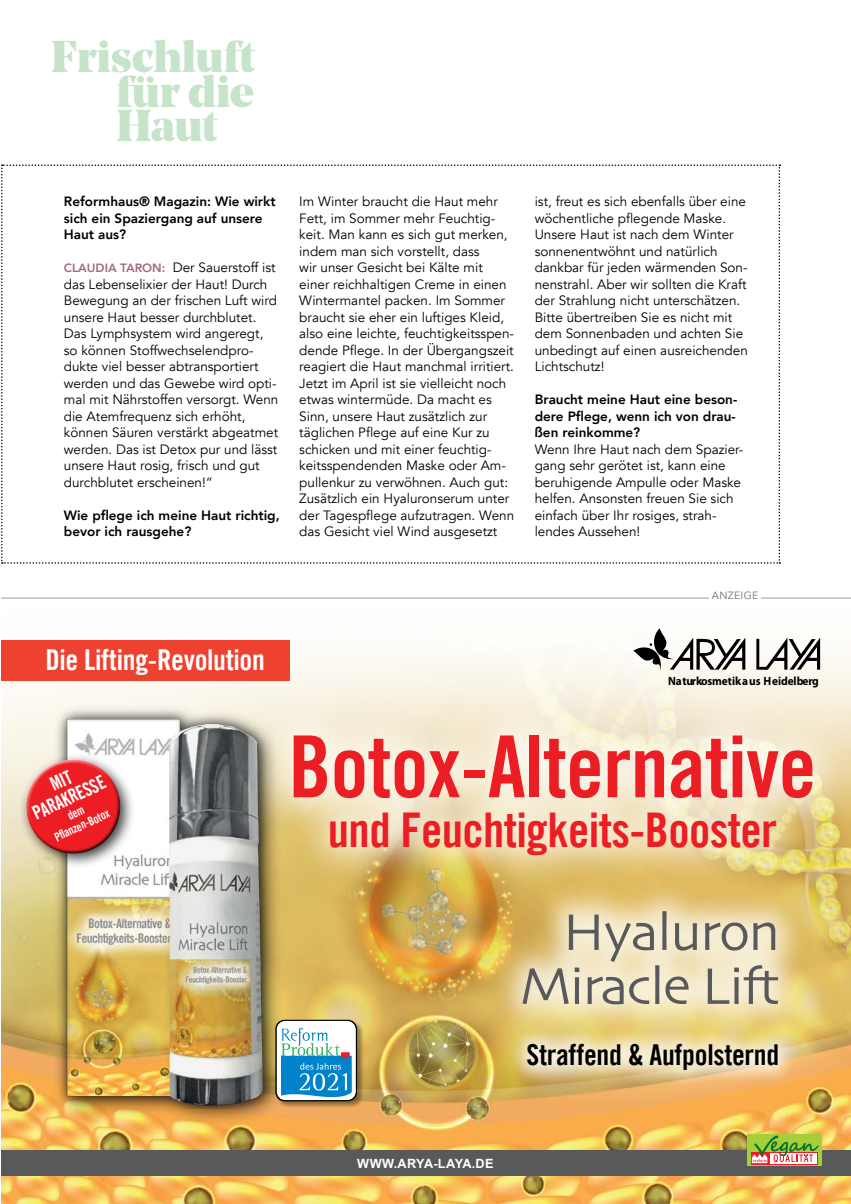
<style>
.page{position:relative;width:851px;height:1204px;background:#fff}
.page>*{position:absolute;margin:0;border:0;box-sizing:border-box;transform-origin:0 0}
.t1{font:85.5px "Trade Gothic LT Com Bd Cn 20";letter-spacing:-.01em;color:#ed1d24}
.t2{font:54px/54px "Skia CCW00";letter-spacing:-.025em;color:#58595b;text-align:right}
.t3{font:47.85px "Trade Gothic LT Com Bd Cn 20";letter-spacing:-.01em;color:#ed1d24}
.t4{font:900 44.25px/34.7px "Noe Display";color:#c5e4ca;text-align:justify}
.t5{font:28.8px "Trade Gothic LT Com Bd Cn 20";letter-spacing:-.01em;color:#000}
.t6{font:28.8px "Trade Gothic LT Com Bd Cn 20";letter-spacing:-.01em;color:#fff}
.t7{font:19.2px/18.8px "Trade Gothic LT Com Bd Cn 20";color:#fff;text-align:center;scale:.9 1}
.Absatzformat_3{font:13.5px/16.5px "Avenir";color:#000}
.Absatzformat_2{font:13.5px/16.5px "Avenir";color:#000}
.Absatzformat_3-2{font:800 13.5px/16.5px "Avenir";color:#000}
.Absatzformat_2-2{font:800 13.5px/16.5px "Avenir";color:#000}
.t8{font:700 12.75px "Arial";letter-spacing:.035em;color:#fff}
.t9{font:12.3px/14.1px "Trade Gothic LT Com Bd Cn 20";color:#fff;text-align:center;scale:.9 1}
.t10{font:700 12px "Myriad Pro";color:#000;scale:.95 1}
.t11{font:10.5px "Avenir";letter-spacing:.03em;color:#6d6e71}
.s1{font-weight:800;font-size:12px;color:#a36880}
</style>
<div class="page">
<svg style="left:1px;top:164px;width:779px;height:399px"></svg>
<img style="left:1px;top:823px;width:849px;height:380px">
<div style="left:1px;top:611px;width:849px;height:212px;background:linear-gradient(to bottom,#fff,#f2ebd3)"></div>
<div style="left:1px;top:1150px;width:849px;height:25px;background:#58595b"></div>
<div style="left:747px;top:1134px;width:74px;height:31px;background:#a6ce39"></div>
<svg style="left:751px;top:1163px;width:17px;height:1px"></svg>
<div style="left:769px;top:1151px;width:48px;height:13px;background:#fff"></div>
<svg style="left:751px;top:1131px;width:67px;height:32px"></svg>
<div style="left:491px;top:878px;width:319px;height:158px;background:#fff;opacity:.75"></div>
<div style="left:507px;top:1024px;width:290px;height:65px;background:#fff;opacity:.75"></div>
<div style="left:256px;top:698px;width:593px;height:193px;background:#fff;opacity:.75"></div>
<div style="left:1px;top:640px;width:288px;height:40px;background:#ef4130"></div>
<svg style="left:756px;top:637px;width:64px;height:32px"></svg>
<svg style="left:633px;top:628px;width:112px;height:43px"></svg>
<div style="left:50px;top:701px;width:238px;height:426px;background:#000;opacity:.75"></div>
<img style="left:6px;top:711px;width:298px;height:397px">
<div style="left:19px;top:752px;width:117px;height:117px;background:#000;opacity:.75"></div>
<div style="left:24px;top:756px;width:93px;height:74px;background:#fff;opacity:.75"></div>
<div style="left:28px;top:774px;width:93px;height:80px;background:#000;opacity:.75"></div>
<div style="left:275px;top:1019px;width:89px;height:89px;background:#000;opacity:.4"></div>
<svg style="left:276px;top:1020px;width:80px;height:80px"></svg>
<div style="left:276px;top:1019px;width:80px;height:81px;border:1px solid #000;border-radius:9px"></div>
<hr style="left:1px;top:597px;width:849px;height:2px;background:#bcbec0">
<div style="left:708px;top:588px;width:52px;height:12px;background:#fff"></div>
<p class="t4" style="left:116px;top:38px;width:140px;text-indent:-65px">Frischluft für die Haut</p>
<p class="Absatzformat_2-2" style="left:64px;top:193px;width:213px">Reformhaus® Magazin: Wie wirkt sich ein Spaziergang auf unsere<br>Haut aus?</p>
<p class="Absatzformat_2" style="left:64px;top:259px;width:216px"><span class="s1">CLAUDIA TARON:</span> Der Sauerstoff ist das Lebenselixier der Haut! Durch Bewegung an der frischen Luft wird unsere Haut besser durchblutet.<br>Das Lymphsystem wird angeregt, so können Stoffwechselendpro&shy;dukte viel besser abtransportiert werden und das Gewebe wird opti&shy;mal mit Nährstoffen versorgt. Wenn die Atemfrequenz sich erhöht, können Säuren verstärkt abgeatmet werden. Das ist Detox pur und lässt unsere Haut rosig, frisch und gut durchblutet erscheinen!“</p>
<p class="Absatzformat_3-2" style="left:64px;top:506px;width:217px">Wie pflege ich meine Haut richtig, bevor ich rausgehe?</p>
<p class="Absatzformat_3" style="left:299px;top:193px;width:216px">Im Winter braucht die Haut mehr Fett, im Sommer mehr Feuchtig&shy;keit. Man kann es sich gut merken, indem man sich vorstellt, dass<br>wir unser Gesicht bei Kälte mit einer reichhaltigen Creme in einen Wintermantel packen. Im Sommer braucht sie eher ein luftiges Kleid, also eine leichte, feuchtigkeitsspen&shy;dende Pflege. In der Übergangszeit reagiert die Haut manchmal irritiert.<br>Jetzt im April ist sie vielleicht noch etwas wintermüde. Da macht es Sinn, unsere Haut zusätzlich zur täglichen Pflege auf eine Kur zu schicken und mit einer feuchtig&shy;keitsspendenden Maske oder Am&shy;pullenkur zu verwöhnen. Auch gut:<br>Zusätzlich ein Hyaluronserum unter der Tagespflege aufzutragen. Wenn das Gesicht viel Wind ausgesetzt</p>
<p class="Absatzformat_3" style="left:534px;top:193px;width:215px">ist, freut es sich ebenfalls über eine wöchentliche pflegende Maske.<br>Unsere Haut ist nach dem Winter sonnenentwöhnt und natürlich dankbar für jeden wärmenden Son&shy;nenstrahl. Aber wir sollten die Kraft der Strahlung nicht unterschätzen.<br>Bitte übertreiben Sie es nicht mit dem Sonnenbaden und achten Sie unbedingt auf einen ausreichenden<br>Lichtschutz!</p>
<p class="Absatzformat_3-2" style="left:534px;top:391px;width:204px;text-align:justify">Braucht meine Haut eine beson&shy;dere Pflege, wenn ich von drau&shy;ßen reinkomme?</p>
<p class="Absatzformat_3" style="left:534px;top:441px;width:210px">Wenn Ihre Haut nach dem Spazier&shy;gang sehr gerötet ist, kann eine beruhigende Ampulle oder Maske helfen. Ansonsten freuen Sie sich einfach über Ihr rosiges, strah&shy;lendes Aussehen!</p>
<p class="t6" style="left:45px;top:641px;width:221px">Die Lifting-Revolution</p>
<p class="t7" style="left:22px;top:788px;width:88px;rotate:-25deg">MIT<br>PARAKRESSE</p>
<p class="t9" style="left:46px;top:818px;width:67px;rotate:-25deg">dem<br>Pflanzen-Botox</p>
<p class="t11" style="left:711px;top:589px;width:48px">ANZEIGE</p>
<p class="t10" style="left:668px;top:672px;width:160px">Naturkosmetik aus Heidelberg</p>
<p class="t1" style="left:288px;top:714px;width:529px">Botox-Alternative</p>
<p class="t3" style="left:328px;top:800px;width:451px">und Feuchtigkeits-Booster</p>
<p class="t2" style="left:520px;top:905px;width:261px">Hyaluron<br>Miracle Lift</p>
<p class="t5" style="left:526px;top:1037px;width:254px">Straffend &amp; Aufpolsternd</p>
<p class="t8" style="left:357px;top:1153px;width:138px">WWW.ARYA-LAYA.DE</p>
</div>
